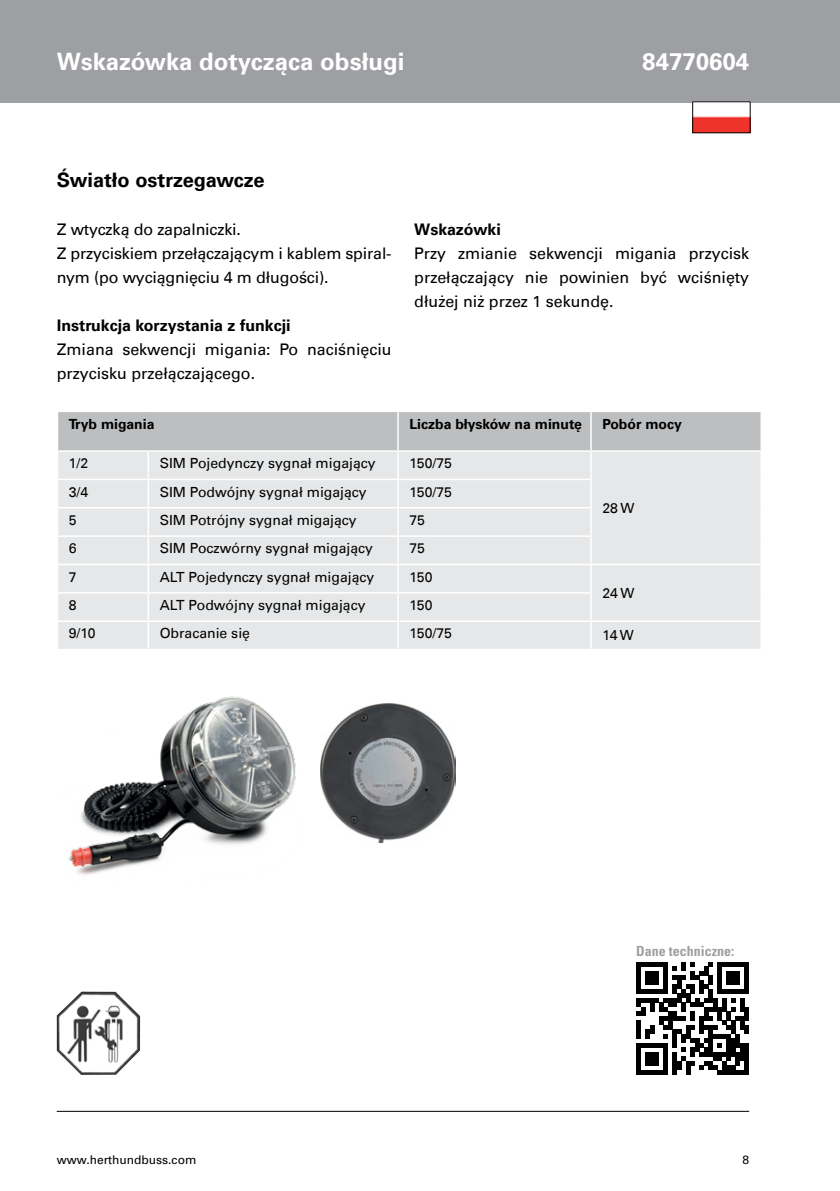
<style>
.page{position:relative;width:840px;height:1191px;background:#fff}
.page>*{position:absolute;margin:0;border:0;box-sizing:border-box;transform-origin:0 0}
.t1{font:700 24px "Univers Com 65";color:#fff}
.t2{font:700 24px "Univers Cyr";color:#fff}
.t3{font:700 20px "Univers Com 65";color:#000}
.t4{font:16px/24px "Univers Com 55 Roman";color:#000}
.t5{font:700 16px "Univers Com 65";color:#000}
.t6{font:14px "Univers Com 55 Roman";color:#000}
.t7{font:700 14px "Univers Com 65";color:#000}
.t8{font:700 condensed 14px "Univers";color:#9d9fa2}
.t9{font:12px "Univers";color:#000}
</style>
<div class="page">
<div style="left:0;top:0;width:839px;height:102px;background:#9d9fa2"></div>
<hr style="left:57px;top:1111px;width:691px;height:1px;background:#000">
<img style="left:694px;top:116px;width:54px;height:15px">
<img style="left:57px;top:991px;width:83px;height:83px">
<svg style="left:58px;top:412px;width:703px;height:237px;background:#dfe0e1"></svg>
<hr style="left:397px;top:412px;width:1px;height:38px;background:#fff">
<hr style="left:590px;top:412px;width:1px;height:38px;background:#fff">
<hr style="left:760px;top:412px;width:1px;height:38px;background:#fff">
<hr style="left:57px;top:450px;width:91px;height:2px;background:#fff">
<hr style="left:148px;top:450px;width:250px;height:2px;background:#fff">
<hr style="left:398px;top:450px;width:192px;height:2px;background:#fff">
<hr style="left:590px;top:450px;width:171px;height:2px;background:#fff">
<hr style="left:57px;top:479px;width:91px;height:1px;background:#fff">
<hr style="left:148px;top:479px;width:250px;height:1px;background:#fff">
<hr style="left:398px;top:479px;width:193px;height:1px;background:#fff">
<hr style="left:57px;top:507px;width:91px;height:1px;background:#fff">
<hr style="left:148px;top:507px;width:250px;height:1px;background:#fff">
<hr style="left:398px;top:507px;width:193px;height:1px;background:#fff">
<hr style="left:57px;top:535px;width:91px;height:2px;background:#fff">
<hr style="left:148px;top:535px;width:250px;height:2px;background:#fff">
<hr style="left:398px;top:535px;width:193px;height:2px;background:#fff">
<hr style="left:57px;top:564px;width:91px;height:1px;background:#fff">
<hr style="left:148px;top:564px;width:250px;height:1px;background:#fff">
<hr style="left:398px;top:564px;width:192px;height:1px;background:#fff">
<hr style="left:590px;top:564px;width:171px;height:1px;background:#fff">
<hr style="left:57px;top:592px;width:91px;height:1px;background:#fff">
<hr style="left:148px;top:592px;width:250px;height:1px;background:#fff">
<hr style="left:398px;top:592px;width:193px;height:1px;background:#fff">
<hr style="left:57px;top:620px;width:91px;height:2px;background:#fff">
<hr style="left:148px;top:620px;width:250px;height:2px;background:#fff">
<hr style="left:398px;top:620px;width:192px;height:2px;background:#fff">
<hr style="left:590px;top:620px;width:171px;height:2px;background:#fff">
<img style="left:68px;top:696px;width:228px;height:179px">
<img style="left:320px;top:703px;width:135px;height:139px">
<svg style="left:636px;top:962px;width:112px;height:112px"></svg>
<h1 class="t1" style="left:57px;top:48px;width:349px">Wskazówka dotycząca obsługi</h1>
<h1 class="t2" style="left:642px;top:48px;width:108px">84770604</h1>
<p class="t3" style="left:57px;top:168px;width:209px">Światło ostrzegawcze</p>
<p class="t4" style="left:57px;top:217px;width:336px">Z wtyczką do zapalniczki.<br>Z przyciskiem przełączającym i kablem spiral&shy;nym (po wyciągnięciu 4 m długości).</p>
<p class="t5" style="left:57px;top:315px;width:235px">Instrukcja korzystania z funkcji</p>
<p class="t4" style="left:57px;top:337px;width:336px">Zmiana sekwencji migania: Po naciśnięciu przycisku przełączającego.</p>
<p class="t7" style="left:69px;top:415px;width:87px">Tryb migania</p>
<p class="t7" style="left:409px;top:415px;width:174px">Liczba błysków na minutę</p>
<p class="t7" style="left:602px;top:415px;width:81px">Pobór mocy</p>
<p class="t6" style="left:69px;top:455px;width:21px">1/2</p>
<p class="t6" style="left:159px;top:455px;width:217px">SIM Pojedynczy sygnał migający</p>
<p class="t6" style="left:409px;top:455px;width:44px">150/75</p>
<p class="t6" style="left:602px;top:499px;width:34px">28 W</p>
<p class="t5" style="left:414px;top:219px;width:88px">Wskazówki</p>
<p class="t4" style="left:414px;top:241px;width:336px;text-align:justify">Przy zmianie sekwencji migania przycisk przełączający nie powinien być wciśnięty dłużej niż przez 1 sekundę.</p>
<p class="t6" style="left:69px;top:483px;width:21px">3/4</p>
<p class="t6" style="left:159px;top:483px;width:208px">SIM Podwójny sygnał migający</p>
<p class="t6" style="left:409px;top:483px;width:44px">150/75</p>
<p class="t6" style="left:69px;top:511px;width:9px">5</p>
<p class="t6" style="left:159px;top:511px;width:198px">SIM Potrójny sygnał migający</p>
<p class="t6" style="left:409px;top:511px;width:17px">75</p>
<p class="t6" style="left:69px;top:540px;width:9px">6</p>
<p class="t6" style="left:159px;top:540px;width:215px">SIM Poczwórny sygnał migający</p>
<p class="t6" style="left:409px;top:540px;width:17px">75</p>
<p class="t6" style="left:69px;top:568px;width:9px">7</p>
<p class="t6" style="left:159px;top:568px;width:216px">ALT Pojedynczy sygnał migający</p>
<p class="t6" style="left:409px;top:568px;width:25px">150</p>
<p class="t6" style="left:602px;top:584px;width:34px">24 W</p>
<p class="t6" style="left:69px;top:596px;width:9px">8</p>
<p class="t6" style="left:159px;top:596px;width:207px">ALT Podwójny sygnał migający</p>
<p class="t6" style="left:409px;top:596px;width:25px">150</p>
<p class="t6" style="left:69px;top:625px;width:28px">9/10</p>
<p class="t6" style="left:159px;top:625px;width:92px">Obracanie się</p>
<p class="t6" style="left:409px;top:625px;width:44px">150/75</p>
<p class="t6" style="left:602px;top:627px;width:33px">14 W</p>
<p class="t8" style="left:636px;top:942px;width:99px">Dane techniczne:</p>
<p class="t9" style="left:57px;top:1152px;width:141px">www.herthundbuss.com</p>
<p class="t9" style="left:742px;top:1152px;width:8px">8</p>
</div>
